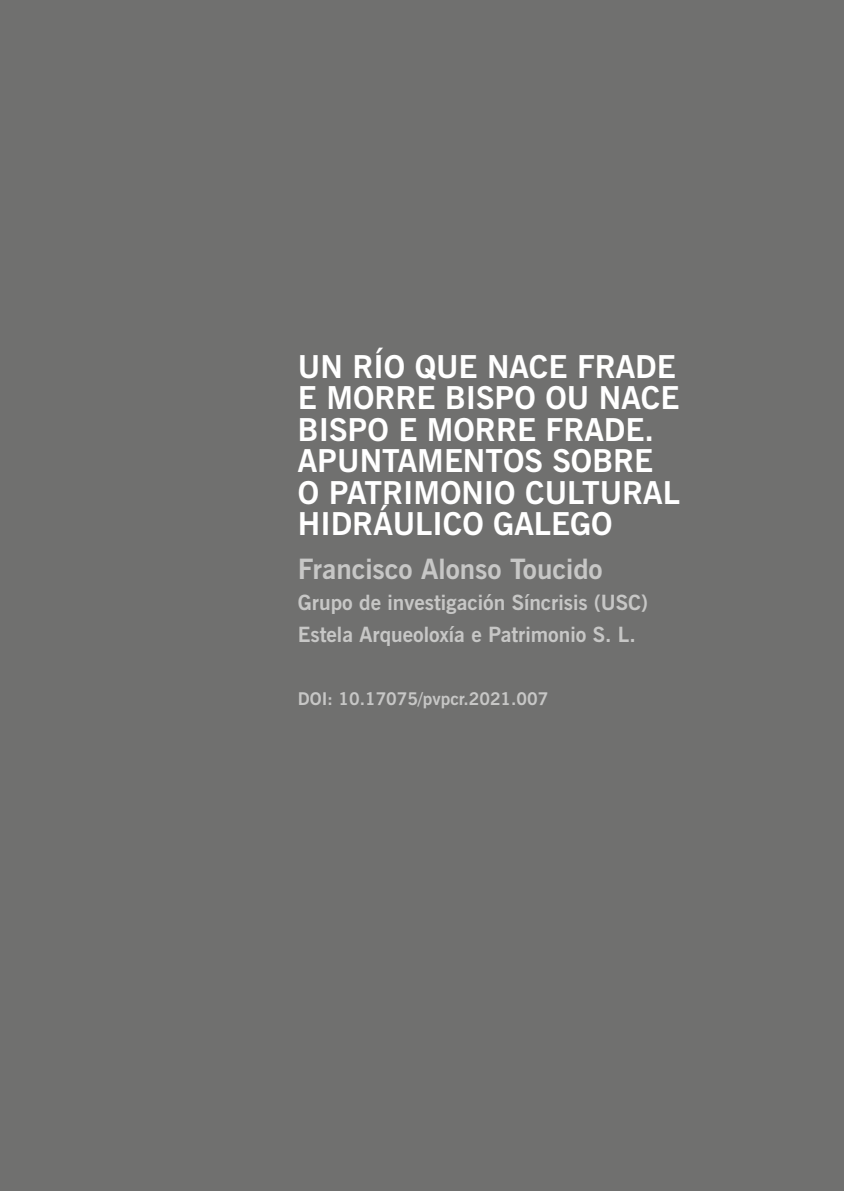
<style>
.page{position:relative;width:844px;height:1191px;background:#fff}
.page>*{position:absolute;margin:0;border:0;box-sizing:border-box;transform-origin:0 0}
.t1{font:700 31.5px/31.5px "News Gothic BT";color:#fff}
.t2{font:700 28px "News Gothic BT";color:#c7c7c6}
.t3{font:700 21px/31.5px "News Gothic BT";color:#c7c7c6}
.t4{font:700 17.5px "News Gothic BT";color:#c7c7c6}
</style>
<div class="page">
<div style="left:0;top:0;width:843px;height:1191px;background:#70706f"></div>
<p class="t1" style="left:298px;top:350px;width:383px">UN RÍO QUE NACE FRADE<br>E MORRE BISPO OU NACE<br>BISPO E MORRE FRADE.<br>APUNTAMENTOS SOBRE<br>O PATRIMONIO CULTURAL<br>HIDRÁULICO GALEGO</p>
<p class="t2" style="left:298px;top:552px;width:306px">Francisco Alonso Toucido</p>
<p class="t3" style="left:298px;top:587px;width:351px">Grupo de investigación Síncrisis (USC)<br>Estela Arqueoloxía e Patrimonio S. L.</p>
<p class="t4" style="left:298px;top:688px;width:252px">DOI: 10.17075/pvpcr.2021.007</p>
</div>
